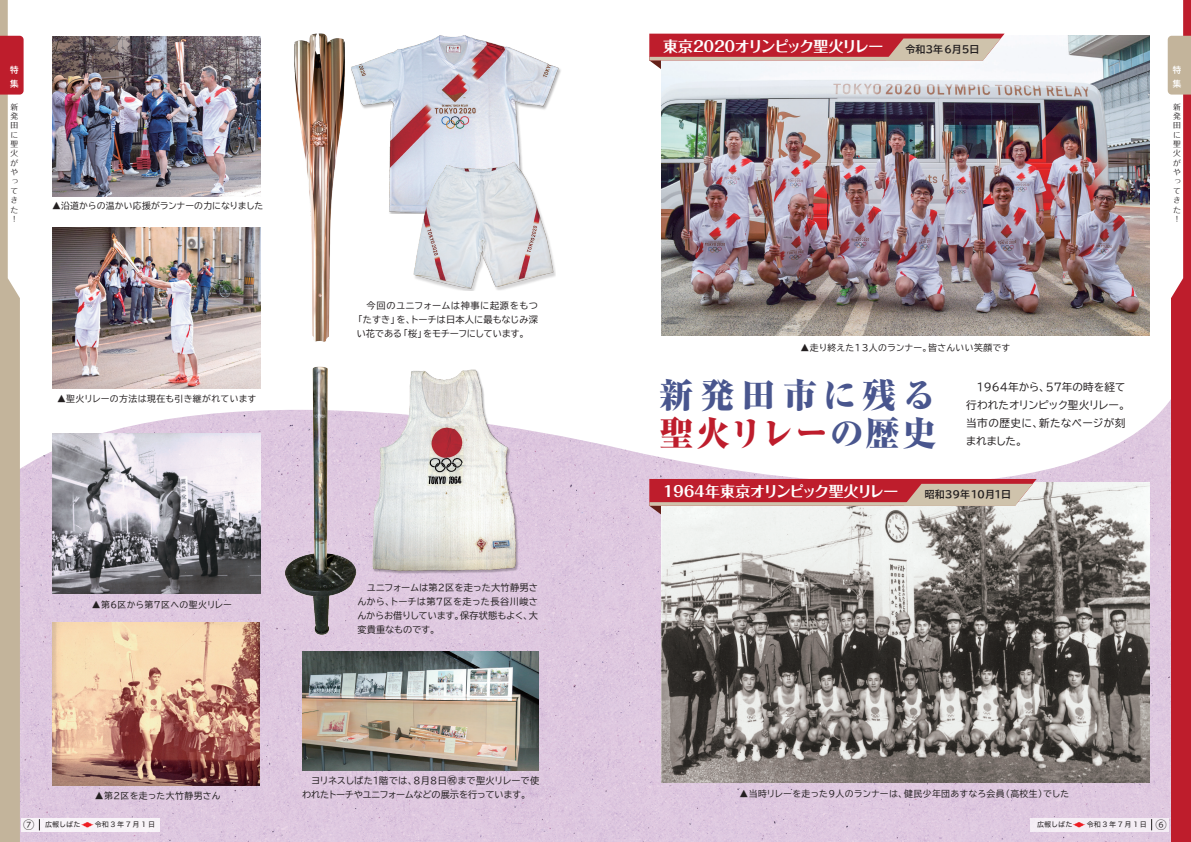
<style>
.page{position:relative;width:1191px;height:842px;background:#fff}
.page>*{position:absolute;margin:0;border:0;box-sizing:border-box;transform-origin:0 0}
.t1{font:800 expanded 34px/38px "Ryumin Pro";letter-spacing:.09em;color:#49568e}
.t2{font:700 14.9px "Folk Pro";letter-spacing:-.02em;color:#fff}
.t3{font:700 14.9px "Folk Pro";letter-spacing:-.04em;color:#fff}
.t4{font:11.3px "Koz Go Pro";color:#231f20}
.t5{font:10.6px/18px "TBUD Go Std";letter-spacing:.02em;color:#231f20}
.t6{font:10.6px "TBUD Go Std";letter-spacing:-.045em;color:#231f20}
.t7{font:10.6px "TBUD Go Std";letter-spacing:-.015em;color:#231f20}
.t8{font:10.6px "TBUD Go Std";letter-spacing:-.175em;color:#231f20}
.t9{font:700 9.9px "TBUD Go Std";color:#231f20}
.t10{font:9.2px/14px "TBUD Go Std";letter-spacing:-.02em;color:#231f20}
.t11{font:9.2px/14.4px "TBUD Go Std";letter-spacing:-.05em;color:#231f20}
.t12{font:9.2px/14px "TBUD Go Std";letter-spacing:.005em;color:#231f20;text-align:right}
.t13{font:9.2px/14px "TBUD Go Std";letter-spacing:.015em;color:#231f20;text-align:right}
.t14{font:8.9px "TBUD Go Std";letter-spacing:.025em;color:#231f20}
.t15{font:8.9px "TBUD Go Std";letter-spacing:.005em;color:#231f20}
.t16{font:8.9px "TBUD Go Std";letter-spacing:-.005em;color:#231f20}
.t17{font:8.9px "TBUD Go Std";letter-spacing:.045em;color:#231f20}
.t18{font:700 8.5px "TBUD Go Std";color:#fff}
.t19{font:7.8px/9.4px "Folk Pro";color:#231f20}
.t20{font:7.1px "Hiragino Kaku W4 90 msp RKSJ H";color:#231f20}
.s1{color:#be1d2c}
.s2{font-family:"Shin Go Pro";font-size:10.1px}
</style>
<div class="page">
<img style="left:595px;top:404px;width:572px;height:438px">
<img style="left:662px;top:483px;width:487px;height:300px">
<img style="left:662px;top:36px;width:487px;height:299px">
<svg style="left:649px;top:34px;width:355px;height:37px"></svg>
<svg style="left:649px;top:479px;width:387px;height:37px"></svg>
<div style="left:1030px;top:818px;width:139px;height:13px;background:#f5eef5"></div>
<svg style="left:1073px;top:822px;width:12px;height:5px"></svg>
<img style="left:24px;top:410px;width:571px;height:432px">
<img style="left:302px;top:651px;width:237px;height:119px">
<img style="left:53px;top:36px;width:208px;height:161px">
<img style="left:368px;top:369px;width:159px;height:210px">
<img style="left:294px;top:33px;width:50px;height:309px">
<img style="left:284px;top:366px;width:79px;height:272px">
<img style="left:344px;top:35px;width:217px;height:178px">
<img style="left:408px;top:162px;width:148px;height:129px">
<img style="left:53px;top:228px;width:208px;height:160px">
<img style="left:53px;top:622px;width:207px;height:164px">
<img style="left:53px;top:433px;width:208px;height:160px">
<div style="left:21px;top:818px;width:138px;height:13px;background:#f8f4f8"></div>
<svg style="left:81px;top:822px;width:13px;height:5px"></svg>
<svg style="left:0;top:0;width:24px;height:842px"></svg>
<svg style="left:1167px;top:0;width:24px;height:842px"></svg>
<h2 class="t3" style="left:663px;top:33px;width:222px">東京2020オリンピック聖火リレー</h2>
<p class="t9" style="left:905px;top:41px;width:75px">令和3年６月5日</p>
<p class="t18" style="left:10px;top:63px;width:10px">特</p>
<p class="t18" style="left:1172px;top:63px;width:10px">特</p>
<p class="t18" style="left:10px;top:77px;width:10px">集</p>
<p class="t19" style="left:11px;top:101px;width:9px">新発田に聖火がやってきた</p>
<p class="t15" style="left:52px;top:199px;width:213px">▲沿道からの温かい応援がランナーの力になりました</p>
<p class="t18" style="left:1172px;top:77px;width:10px">集</p>
<p class="t19" style="left:1173px;top:101px;width:9px">新発田に聖火がやってきた</p>
<p class="t19" style="left:11px;top:213px;width:6px">!</p>
<p class="t19" style="left:1173px;top:213px;width:6px">!</p>
<p class="t13" style="left:357px;top:298px;width:183px">　今回のユニフォームは神事に起源をもつトーチは日本人に最もなじみ深</p>
<p class="t10" style="left:353px;top:312px;width:48px">「たすき」</p>
<p class="t10" style="left:396px;top:312px;width:20px">を、</p>
<p class="t10" style="left:357px;top:326px;width:47px">い花である</p>
<p class="t10" style="left:399px;top:326px;width:29px">「桜」</p>
<p class="t11" style="left:423px;top:326px;width:107px">をモチーフにしています。</p>
<p class="t14" style="left:928px;top:340px;width:84px">皆さんいい笑顔です</p>
<p class="t14" style="left:800px;top:340px;width:132px">▲走り終えた13人のランナー。</p>
<p class="t14" style="left:57px;top:391px;width:201px">▲聖火リレーの方法は現在も引き継がれています</p>
<h1 class="t1" style="left:659px;top:374px;width:279px">新発田市に残る<span class="s1">聖火リレー</span>の歴史</h1>
<p class="t8" style="left:975px;top:378px;width:76px">１９６４年から、</p>
<p class="t6" style="left:966px;top:396px;width:165px">行われたオリンピック聖火リレー。</p>
<p class="t5" style="left:1039px;top:414px;width:88px">新たなページが刻</p>
<p class="t7" style="left:1044px;top:378px;width:83px">５７年の時を経て</p>
<p class="t5" style="left:966px;top:414px;width:79px">当市の歴史に、まれました。</p>
<h2 class="t2" style="left:663px;top:478px;width:237px">1964年東京オリンピック聖火リレー</h2>
<p class="t9" style="left:925px;top:486px;width:72px">昭和39年１０月</p>
<p class="t9" style="left:1001px;top:486px;width:11px">日</p>
<p class="t9" style="left:993px;top:486px;width:11px">１</p>
<p class="t14" style="left:92px;top:597px;width:142px">▲第6区から第7区への聖火リレー</p>
<p class="t12" style="left:367px;top:580px;width:173px">ユニフォームは第２区を走った大竹静男さトーチは第７区を走った長谷川峻さ</p>
<p class="t10" style="left:357px;top:594px;width:39px">んから、</p>
<p class="t12" style="left:460px;top:608px;width:74px">保存状態もよく、</p>
<p class="t10" style="left:357px;top:608px;width:108px">んからお借りしています。変貴重なものです。</p>
<p class="t10" style="left:529px;top:608px;width:11px">大</p>
<p class="t14" style="left:95px;top:788px;width:127px">▲第2区を走った大竹静男さん</p>
<p class="t10" style="left:413px;top:773px;width:127px">8月８日<span class="s2">㊗</span>まで聖火リレーで使</p>
<p class="t11" style="left:302px;top:773px;width:230px">　ヨリネスしばた１<br>われたトーチやユニフォームなどの展示を行っています。</p>
<p class="t10" style="left:379px;top:773px;width:39px">階では、</p>
<p class="t17" style="left:904px;top:786px;width:102px">健民少年団あすなろ会員</p>
<p class="t16" style="left:739px;top:786px;width:169px">▲当時リレーを走った９人のランナーは、</p>
<p class="t14" style="left:1001px;top:786px;width:48px">（高校生）</p>
<p class="t14" style="left:1043px;top:786px;width:28px">でした</p>
<p class="t4" style="left:23px;top:817px;width:13px">⑦</p>
<p class="t20" style="left:45px;top:821px;width:112px">広報しばた　　令和３年７月 1 日</p>
<p class="t20" style="left:1037px;top:821px;width:111px">広報しばた　　令和３年７月 1 日</p>
<p class="t4" style="left:1155px;top:817px;width:13px">6</p>
</div>
